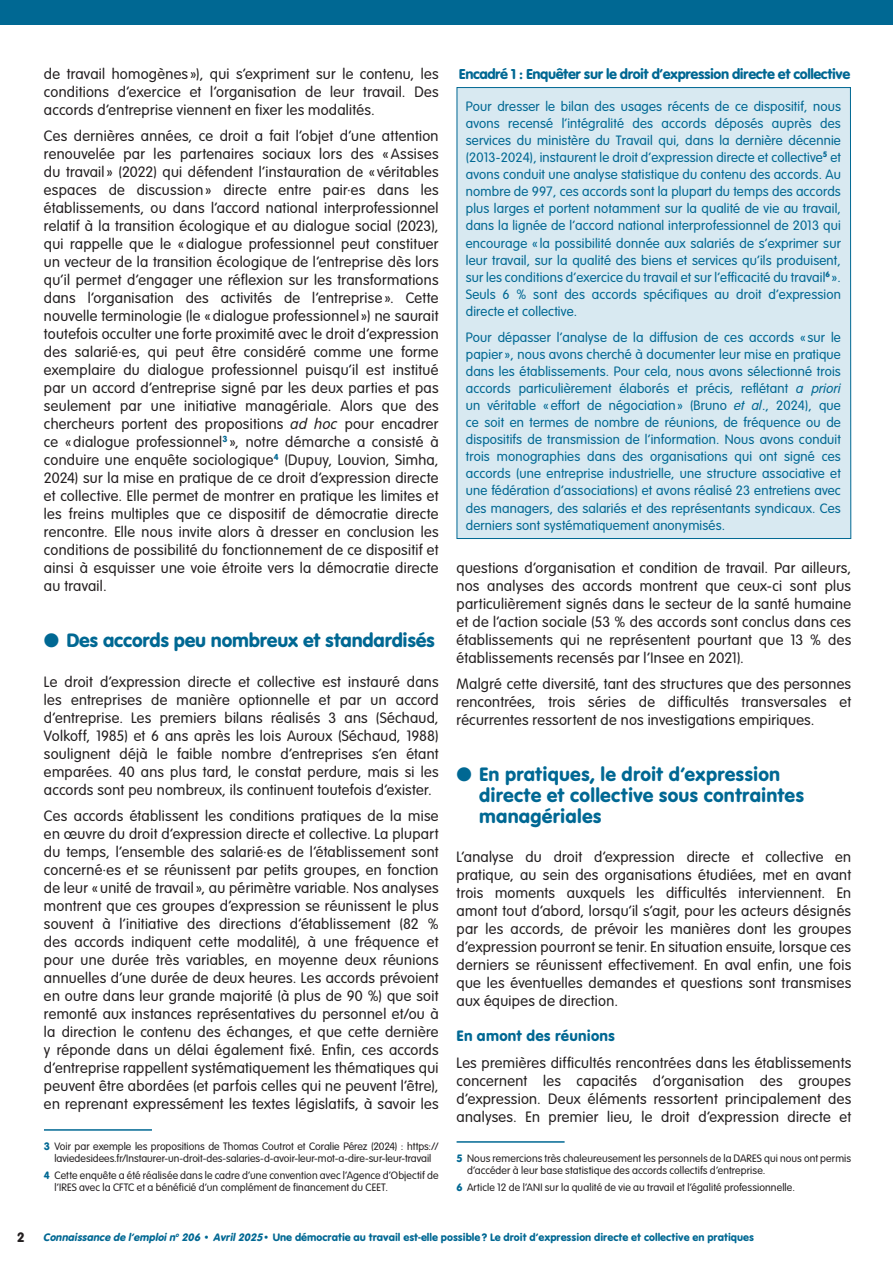
<style>
.page{position:relative;width:893px;height:1263px;background:#fff}
.page>*{position:absolute;margin:0;border:0;box-sizing:border-box;transform-origin:0 0}
.t1{font:20.25px/21px "VAG Rundschrift D Regular";color:#006893}
.t2{font:15.75px/18px "VAG Rundschrift D Light";letter-spacing:.02em;color:#231f20;text-align:justify}
.t3{font:15.75px "VAG Rundschrift D Regular";letter-spacing:.015em;color:#006893}
.t4{font:15px "VAG Rundschrift D Regular";letter-spacing:-.03em;color:#006893}
.encadre{font:14.25px/17.1px "VAG Rundschrift D Light";letter-spacing:.01em;color:#006893;text-align:justify}
.t5{font:14.25px "VAG Rundschrift D Regular";color:#231f20}
.t6{font:11.25px/12px "VAG Rundschrift D Light";letter-spacing:.005em;color:#231f20}
.t7{font:11.25px "VAG Rundschrift D Regular";color:#006893}
.s1{font-style:italic}
.s2{font-family:"VAG Rundschrift D Regular";color:#006893}
</style>
<div class="page">
<hr style="left:44px;top:1129px;width:108px;height:2px;background:#006893">
<hr style="left:457px;top:1141px;width:108px;height:2px;background:#006893">
<div style="left:0;top:0;width:893px;height:24px;background:#006893"></div>
<div style="left:457px;top:88px;width:394px;height:450px;background:#d8e9f1"></div>
<p class="t2" style="left:44px;top:63px;width:396px">de travail homogènes »), qui s’expriment sur le contenu, les conditions d’exercice et l’organisation de leur travail. Des accords d’entreprise viennent en fixer les modalités.</p>
<p class="t2" style="left:44px;top:126px;width:396px">Ces dernières années, ce droit a fait l’objet d’une attention renouvelée par les partenaires sociaux lors des « Assises du travail» (2022) qui défendent l’instauration de «véritables espaces de discussion » directe entre pair·es dans les établissements, ou dans l’accord national interprofessionnel relatif à la transition écologique et au dialogue social (2023), qui rappelle que le « dialogue professionnel peut constituer un vecteur de la transition écologique de l’entreprise dès lors qu’il permet d’engager une réflexion sur les transformations dans l’organisation des activités de l’entreprise ». Cette nouvelle terminologie (le « dialogue professionnel») ne saurait toutefois occulter une forte proximité avec le droit d’expression des salarié·es, qui peut être considéré comme une forme exemplaire du dialogue professionnel puisqu’il est institué par un accord d’entreprise signé par les deux parties et pas seulement par une initiative managériale. Alors que des chercheurs portent des propositions <span class="s1">ad hoc</span> pour encadrer ce « dialogue professionnel<sup>3</sup> », notre démarche a consisté à conduire une enquête sociologique<sup>4</sup> (Dupuy, Louvion, Simha, 2024) sur la mise en pratique de ce droit d’expression directe et collective. Elle permet de montrer en pratique les limites et les freins multiples que ce dispositif de démocratie directe rencontre. Elle nous invite alors à dresser en conclusion les conditions de possibilité du fonctionnement de ce dispositif et ainsi à esquisser une voie étroite vers la démocratie directe au travail.</p>
<p class="t1" style="left:44px;top:627px;width:393px">● Des accords peu nombreux et standardisés</p>
<p class="t2" style="left:44px;top:671px;width:396px">Le droit d’expression directe et collective est instauré dans les entreprises de manière optionnelle et par un accord d’entreprise. Les premiers bilans réalisés 3 ans (Séchaud, Volkoff, 1985) et 6 ans après les lois Auroux (Séchaud, 1988) soulignent déjà le faible nombre d’entreprises s’en étant emparées. 40 ans plus tard, le constat perdure, mais si les accords sont peu nombreux, ils continuent toutefois d’exister.</p>
<p class="t2" style="left:44px;top:805px;width:396px">Ces accords établissent les conditions pratiques de la mise en œuvre du droit d’expression directe et collective. La plupart du temps, l’ensemble des salarié·es de l’établissement sont concerné·es et se réunissent par petits groupes, en fonction de leur « unité de travail», au périmètre variable. Nos analyses montrent que ces groupes d’expression se réunissent le plus souvent à l’initiative des directions d’établissement (82 % des accords indiquent cette modalité), à une fréquence et pour une durée très variables, en moyenne deux réunions annuelles d’une durée de deux heures. Les accords prévoient en outre dans leur grande majorité (à plus de 90 %) que soit remonté aux instances représentatives du personnel et/ou à la direction le contenu des échanges, et que cette dernière y réponde dans un délai également fixé. Enfin, ces accords d’entreprise rappellent systématiquement les thématiques qui peuvent être abordées (et parfois celles qui ne peuvent l’être), en reprenant expressément les textes législatifs, à savoir les</p>
<p class="t6" style="left:44px;top:1140px;width:396px;text-align:center"><span class="s2">3</span> Voir par exemple les propositions de Thomas Coutrot et Coralie Pérez (2024) : https:// laviedesidees.fr/Instaurer-un-droit-des-salaries-d-avoir-leur-mot-a-dire-sur-leur-travail</p>
<p class="t6" style="left:54px;top:1168px;width:386px;text-indent:-10px"><span class="s2">4</span> Cette enquête a été réalisée dans le cadre d’une convention avec l’Agence d’Objectif de l’IRES avec la CFTC et a bénéficié d’un complément de financement du CEET.</p>
<p class="t4" style="left:459px;top:61px;width:393px">Encadré 1 : Enquêter sur le droit d’expression directe et collective</p>
<p class="encadre" style="left:466px;top:96px;width:377px">Pour dresser le bilan des usages récents de ce dispositif, nous avons recensé l’intégralité des accords déposés auprès des services du ministère du Travail qui, dans la dernière décennie (2013-2024), instaurent le droit d’expression directe et collective<sup>5</sup> et avons conduit une analyse statistique du contenu des accords. Au nombre de 997, ces accords sont la plupart du temps des accords plus larges et portent notamment sur la qualité de vie au travail, dans la lignée de l’accord national interprofessionnel de 2013 qui encourage «la possibilité donnée aux salariés de s’exprimer sur leur travail, sur la qualité des biens et services qu’ils produisent, sur les conditions d’exercice du travail et sur l’efficacité du travail<sup>6</sup> ».<br>Seuls 6 % sont des accords spécifiques au droit d’expression directe et collective.</p>
<p class="encadre" style="left:466px;top:327px;width:377px">Pour dépasser l’analyse de la diffusion de ces accords « sur le papier», nous avons cherché à documenter leur mise en pratique dans les établissements. Pour cela, nous avons sélectionné trois accords particulièrement élaborés et précis, reflétant <span class="s1">a priori </span>un véritable « effort de négociation » (Bruno <span class="s1">et al</span>., 2024), que ce soit en termes de nombre de réunions, de fréquence ou de dispositifs de transmission de l’information. Nous avons conduit trois monographies dans des organisations qui ont signé ces accords (une entreprise industrielle, une structure associative et une fédération d’associations) et avons réalisé 23 entretiens avec des managers, des salariés et des représentants syndicaux. Ces derniers sont systématiquement anonymisés.</p>
<p class="t2" style="left:457px;top:557px;width:396px">questions d’organisation et condition de travail. Par ailleurs, nos analyses des accords montrent que ceux-ci sont plus particulièrement signés dans le secteur de la santé humaine et de l’action sociale (53 % des accords sont conclus dans ces établissements qui ne représentent pourtant que 13 % des établissements recensés par l’Insee en 2021).</p>
<p class="t2" style="left:457px;top:674px;width:396px">Malgré cette diversité, tant des structures que des personnes rencontrées, trois séries de difficultés transversales et récurrentes ressortent de nos investigations empiriques.</p>
<p class="t1" style="left:479px;top:761px;width:327px;text-indent:-22px">● En pratiques, le droit d’expression directe et collective sous contraintes managériales</p>
<p class="t2" style="left:457px;top:847px;width:396px">L’analyse du droit d’expression directe et collective en pratique, au sein des organisations étudiées, met en avant trois moments auxquels les difficultés interviennent. En amont tout d’abord, lorsqu’il s’agit, pour les acteurs désignés par les accords, de prévoir les manières dont les groupes d’expression pourront se tenir. En situation ensuite, lorsque ces derniers se réunissent effectivement. En aval enfin, une fois que les éventuelles demandes et questions sont transmises aux équipes de direction.</p>
<p class="t3" style="left:457px;top:1022px;width:160px">En amont des réunions</p>
<p class="t2" style="left:457px;top:1052px;width:396px">Les premières difficultés rencontrées dans les établissements concernent les capacités d’organisation des groupes d’expression. Deux éléments ressortent principalement des analyses. En premier lieu, le droit d’expression directe et</p>
<p class="t6" style="left:467px;top:1152px;width:386px;text-indent:-10px"><span class="s2">5</span> Nous remercions très chaleureusement les personnels de la DARES qui nous ont permis d’accéder à leur base statistique des accords collectifs d’entreprise.</p>
<p class="t6" style="left:457px;top:1180px;width:340px"><span class="s2">6</span> Article 12 de l’ANI sur la qualité de vie au travail et l’égalité professionnelle.</p>
<p class="t5" style="left:17px;top:1225px;width:9px">2</p>
<p class="t7" style="left:43px;top:1227px;width:712px"><span class="s1">Connaissance de l’emploin</span><sup>o</sup> <span class="s1">206</span> • <span class="s1">Avril2025</span>• Une démocratie au travail est-elle possible? Le droit d’expression directe et collective en pratiques</p>
</div>
